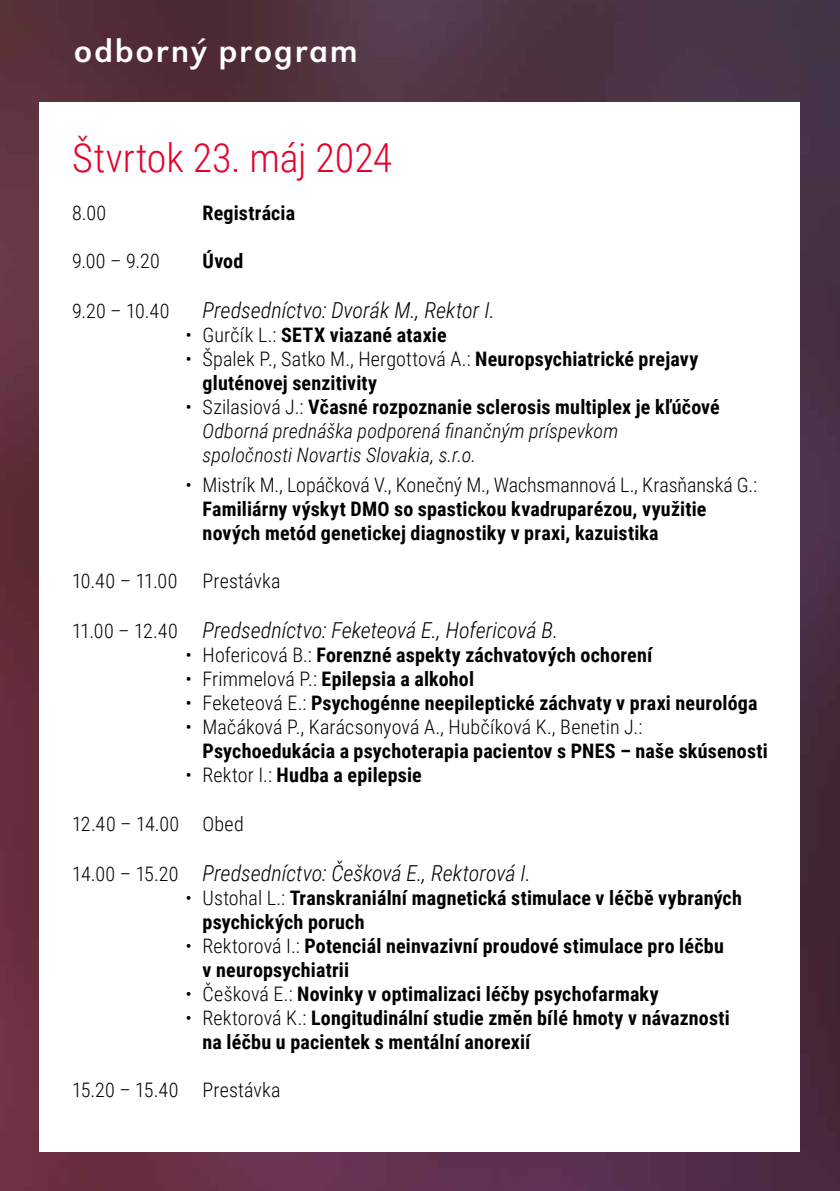
<style>
.page{position:relative;width:840px;height:1191px;background:#fff}
.page>*{position:absolute;margin:0;border:0;box-sizing:border-box;transform-origin:0 0}
.t1{font:300 40px "Roboto Condensed";letter-spacing:-.005em;color:#e4032c}
.t2{font:34px "URW Grotesk TOT";letter-spacing:.05em;color:#fff}
.t3{font:italic 300 22px "Roboto Condensed";color:#000}
.t4{font:700 20px/24px "Roboto Condensed";letter-spacing:.01em;color:#000}
.t5{font:300 20px "Roboto Condensed";color:#000}
.t6{font:italic 300 20px/24px "Roboto Condensed";letter-spacing:.01em;color:#000}
.s1{font-weight:300}
.s2{font-style:normal}
.s3{font-weight:700;font-style:normal}
.s4{font-style:normal;font-size:20px}
</style>
<div class="page">
<img style="left:0;top:0;width:839px;height:1191px">
<div style="left:40px;top:102px;width:759px;height:1049px;background:#fff"></div>
<h2 class="t2" style="left:74px;top:31px;width:285px">odborný program</h2>
<h1 class="t1" style="left:72px;top:129px;width:321px">Štvrtok 23. máj 2024</h1>
<p class="t5" style="left:72px;top:199px;width:36px">8.00</p>
<p class="t4" style="left:202px;top:200px;width:94px">Registrácia</p>
<p class="t5" style="left:72px;top:247px;width:89px">9.00 – 9.20</p>
<p class="t4" style="left:202px;top:248px;width:42px">Úvod</p>
<p class="t5" style="left:72px;top:297px;width:99px">9.20 – 10.40</p>
<p class="t3" style="left:202px;top:295px;width:294px">Predsedníctvo: Dvorák M., Rektor I.</p>
<p class="t4" style="left:185px;top:322px;width:262px"><span class="s1">• Gurčík L.:</span> SETX viazané ataxie</p>
<p class="t4" style="left:202px;top:346px;width:497px;text-indent:-17px"><span class="s1">• Špalek P., Satko M., Hergottová A.:</span> Neuropsychiatrické prejavy gluténovej senzitivity</p>
<p class="t6" style="left:202px;top:394px;width:518px;text-indent:-17px"><span class="s2">• Szilasiová J.:</span> <span class="s3">Včasné rozpoznanie sclerosis multiplex je kľúčové<br></span>Odborná prednáška podporená finančným príspevkom<br>spoločnosti Novartis Slovakia, s.r.o.</p>
<p class="t5" style="left:185px;top:471px;width:572px">• Mistrík M., Lopáčková V., Konečný M., Wachsmannová L., Krasňanská G.:</p>
<p class="t4" style="left:202px;top:496px;width:505px">Familiárny výskyt DMO so spastickou kvadruparézou, využitie nových metód genetickej diagnostiky v praxi, kazuistika</p>
<p class="t5" style="left:72px;top:567px;width:107px">10.40 – 11.00</p>
<p class="t5" style="left:202px;top:567px;width:79px">Prestávka</p>
<p class="t3" style="left:72px;top:615px;width:487px"><span class="s4">11.00 – 12.40</span> Predsedníctvo: Feketeová E., Hofericová B.</p>
<p class="t4" style="left:185px;top:642px;width:468px"><span class="s1">• Hofericová B.:</span> Forenzné aspekty záchvatových ochorení</p>
<p class="t4" style="left:185px;top:666px;width:290px"><span class="s1">• Frimmelová P.:</span> Epilepsia a alkohol</p>
<p class="t4" style="left:185px;top:690px;width:573px"><span class="s1">• Feketeová E.:</span> Psychogénne neepileptické záchvaty v praxi neurológa</p>
<p class="t5" style="left:185px;top:713px;width:458px">• Mačáková P., Karácsonyová A., Hubčíková K., Benetin J.:</p>
<p class="t4" style="left:202px;top:738px;width:566px">Psychoedukácia a psychoterapia pacientov s PNES – naše skúsenosti</p>
<p class="t4" style="left:185px;top:762px;width:237px"><span class="s1">• Rektor I.:</span> Hudba a epilepsie</p>
<p class="t5" style="left:72px;top:809px;width:173px">12.40 – 14.00 Obed</p>
<p class="t3" style="left:72px;top:857px;width:460px"><span class="s4">14.00 – 15.20</span> Predsedníctvo: Češková E., Rektorová I.</p>
<p class="t4" style="left:202px;top:885px;width:540px;text-indent:-17px"><span class="s1">• Ustohal L.:</span> Transkraniální magnetická stimulace v léčbě vybraných psychických poruch</p>
<p class="t4" style="left:202px;top:933px;width:522px;text-indent:-17px"><span class="s1">• Rektorová I.:</span> Potenciál neinvazivní proudové stimulace pro léčbu v neuropsychiatrii</p>
<p class="t4" style="left:185px;top:981px;width:474px"><span class="s1">• Češková E.:</span> Novinky v optimalizaci léčby psychofarmaky</p>
<p class="t4" style="left:202px;top:1005px;width:528px;text-indent:-17px"><span class="s1">• Rektorová K.:</span> Longitudinální studie změn bílé hmoty v návaznosti na léčbu u pacientek s mentální anorexií</p>
<p class="t5" style="left:72px;top:1075px;width:210px">15.20 – 15.40 Prestávka</p>
</div>
